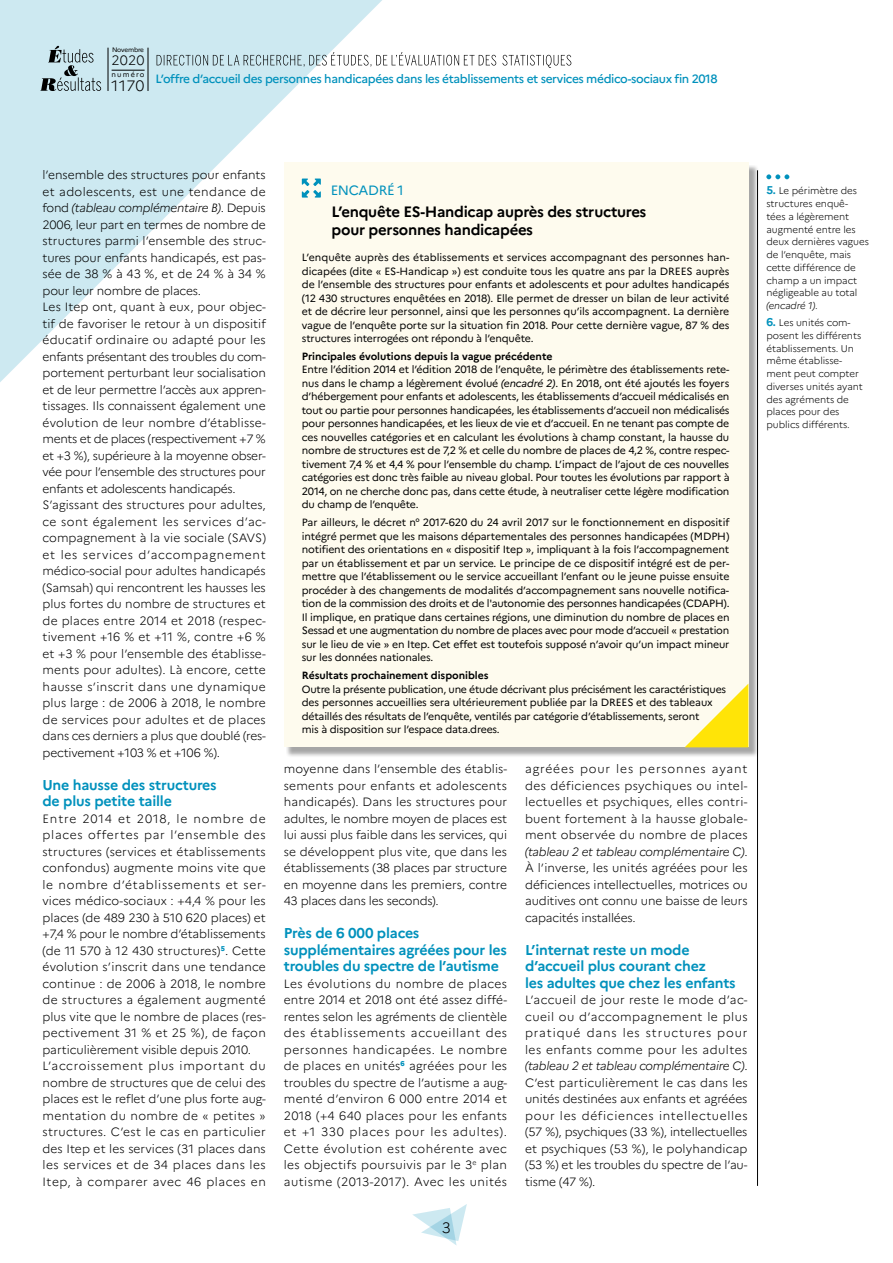
<style>
.page{position:relative;width:893px;height:1263px;background:#fff}
.page>*{position:absolute;margin:0;border:0;box-sizing:border-box;transform-origin:0 0}
.t1{font:700 15px/18px "Marianne";letter-spacing:-.02em;color:#000}
.t2{font:300 15px "Marianne";color:#000}
.t3{font:700 14.25px/16.5px "Marianne";letter-spacing:-.015em;color:#0091bc}
.t4{font:13.5px "Marianne";letter-spacing:-.025em;color:#0091bc}
.t5{font:300 13.5px "Marianne";color:#000}
.t6{font:300 12px/16.5px "Marianne";letter-spacing:.005em;color:#000;text-align:justify}
.t7{font:500 12px "Marianne";letter-spacing:-.03em;color:#0091bc}
.t8{font:10.5px/13.5px "Marianne";letter-spacing:-.02em;color:#000;text-align:justify}
.t9{font:700 10.5px "Marianne";letter-spacing:-.005em;color:#000}
.t10{font:300 9.75px/12.8px "Marianne";letter-spacing:-.005em;color:#000}
.t11{font:7.2px "Marianne";letter-spacing:.16em;color:#000}
.t12{font:6.45px "Marianne";letter-spacing:-.035em;color:#000}
.s1{font-style:italic}
.s2{font-weight:700;font-size:11.25px;color:#0091bc}
</style>
<div class="page">
<svg style="left:0;top:0;width:404px;height:382px;fill:#cde9f1"></svg>
<hr style="left:108px;top:48px;width:1px;height:43px;background:#000">
<hr style="left:148px;top:48px;width:1px;height:43px;background:#000">
<svg style="left:157px;top:52px;width:414px;height:16px"></svg>
<svg style="left:40px;top:46px;width:61px;height:45px;background:#a6bcc3"></svg>
<svg style="left:412px;top:1204px;width:55px;height:41px"></svg>
<hr style="left:757px;top:170px;width:1px;height:1016px;background:#000">
<hr style="left:112px;top:70px;width:33px;height:1px;background:#000">
<svg style="left:766px;top:174px;width:23px;height:5px"></svg>
<div style="left:286px;top:165px;width:472px;height:592px;background:#000;opacity:.35"></div>
<div style="left:284px;top:163px;width:464px;height:584px;background:#fefbee"></div>
<svg style="left:302px;top:179px;width:19px;height:19px"></svg>
<svg style="left:685px;top:684px;width:63px;height:63px"></svg>
<p class="t12" style="left:112px;top:46px;width:33px">Novembre</p>
<p class="t5" style="left:112px;top:52px;width:34px">2020</p>
<p class="t11" style="left:112px;top:70px;width:34px">numéro</p>
<p class="t2" style="left:112px;top:76px;width:34px">1170</p>
<p class="t7" style="left:156px;top:71px;width:563px">L’offre d’accueil des personnes handicapées dans les établissements et services médico-sociaux fin 2018</p>
<p class="t6" style="left:43px;top:167px;width:225px;text-align:left">l’ensemble des structures pour enfants et adolescents, est une tendance de fond <span class="s1">(tableau complémentaire B)</span>. Depuis 2006, leur part en termes de nombre de structures parmi l’ensemble des struc&shy;tures pour enfants handicapés, est pas&shy;sée de 38 % à 43 %, et de 24 % à 34 % pour leur nombre de places.<br>Les Itep ont, quant à eux, pour objec&shy;tif de favoriser le retour à un dispositif éducatif ordinaire ou adapté pour les enfants présentant des troubles du com&shy;portement perturbant leur socialisation et de leur permettre l’accès aux appren&shy;tissages. Ils connaissent également une évolution de leur nombre d’établisse&shy;ments et de places (respectivement +7 % et +3 %), supérieure à la moyenne obser&shy;vée pour l’ensemble des structures pour enfants et adolescents handicapés.<br>S’agissant des structures pour adultes, ce sont également les services d’ac&shy;compagnement à la vie sociale (SAVS) et les services d’accompagnement médico-social pour adultes handicapés (Samsah) qui rencontrent les hausses les plus fortes du nombre de structures et de places entre 2014 et 2018 (respec&shy;tivement +16 % et +11 %, contre +6 % et +3 % pour l’ensemble des établisse&shy;ments pour adultes). Là encore, cette hausse s’inscrit dans une dynamique plus large : de 2006 à 2018, le nombre de services pour adultes et de places dans ces derniers a plus que doublé (res&shy;pectivement +103 % et +106 %).</p>
<p class="t3" style="left:43px;top:776px;width:176px">Une hausse des structures de plus petite taille</p>
<p class="t6" style="left:43px;top:810px;width:225px;text-align:left">Entre 2014 et 2018, le nombre de places offertes par l’ensemble des structures (services et établissements confondus) augmente moins vite que le nombre d’établissements et ser&shy;vices médico-sociaux : +4,4 % pour les places (de 489 230 à 510 620 places) et +7,4 % pour le nombre d’établissements (de 11 570 à 12 430 structures)<sup>5</sup>. Cette évolution s’inscrit dans une tendance continue : de 2006 à 2018, le nombre de structures a également augmenté plus vite que le nombre de places (res&shy;pectivement 31 % et 25 %), de façon particulièrement visible depuis 2010.<br>L’accroissement plus important du nombre de structures que de celui des places est le reflet d’une plus forte aug&shy;mentation du nombre de « petites » structures. C’est le cas en particulier des Itep et les services (31 places dans les services et de 34 places dans les Itep, à comparer avec 46 places en</p>
<p class="t4" style="left:331px;top:182px;width:75px">ENCADRÉ 1</p>
<p class="t1" style="left:332px;top:202px;width:316px">L’enquête ES-Handicap auprès des structures pour personnes handicapées</p>
<p class="t8" style="left:302px;top:251px;width:429px">L’enquête auprès des établissements et services accompagnant des personnes han&shy;dicapées (dite « ES-Handicap ») est conduite tous les quatre ans par la DREES auprès de l’ensemble des structures pour enfants et adolescents et pour adultes handicapés (12 430 structures enquêtées en 2018). Elle permet de dresser un bilan de leur activité et de décrire leur personnel, ainsi que les personnes qu’ils accompagnent. La dernière vague de l’enquête porte sur la situation fin 2018. Pour cette dernière vague, 87 % des structures interrogées ont répondu à l’enquête.</p>
<p class="t9" style="left:302px;top:350px;width:252px">Principales évolutions depuis la vague précédente</p>
<p class="t8" style="left:302px;top:363px;width:429px">Entre l’édition 2014 et l’édition 2018 de l’enquête, le périmètre des établissements rete&shy;nus dans le champ a légèrement évolué <span class="s1">(encadré 2)</span>. En 2018, ont été ajoutés les foyers d’hébergement pour enfants et adolescents, les établissements d’accueil médicalisés en tout ou partie pour personnes handicapées, les établissements d’accueil non médicalisés pour personnes handicapées, et les lieux de vie et d’accueil. En ne tenant pas compte de ces nouvelles catégories et en calculant les évolutions à champ constant, la hausse du nombre de structures est de 7,2 % et celle du nombre de places de 4,2 %, contre respec&shy;tivement 7,4 % et 4,4 % pour l’ensemble du champ. L’impact de l’ajout de ces nouvelles catégories est donc très faible au niveau global. Pour toutes les évolutions par rapport à 2014, on ne cherche donc pas, dans cette étude, à neutraliser cette légère modification du champ de l’enquête.</p>
<p class="t8" style="left:302px;top:516px;width:429px">Par ailleurs, le décret n° 2017-620 du 24 avril 2017 sur le fonctionnement en dispositif intégré permet que les maisons départementales des personnes handicapées (MDPH) notifient des orientations en « dispositif Itep », impliquant à la fois l’accompagnement par un établissement et par un service. Le principe de ce dispositif intégré est de per&shy;mettre que l’établissement ou le service accueillant l’enfant ou le jeune puisse ensuite procéder à des changements de modalités d’accompagnement sans nouvelle notifica&shy;tion de la commission des droits et de l'autonomie des personnes handicapées (CDAPH).<br>Il implique, en pratique dans certaines régions, une diminution du nombre de places en Sessad et une augmentation du nombre de places avec pour mode d’accueil « prestation sur le lieu de vie » en Itep. Cet effet est toutefois supposé n’avoir qu’un impact mineur sur les données nationales.</p>
<p class="t9" style="left:302px;top:669px;width:188px">Résultats prochainement disponibles</p>
<p class="t8" style="left:302px;top:682px;width:426px;text-align:left">Outre la présente publication, une étude décrivant plus précisément les caractéristiques des personnes accueillies sera ultérieurement publiée par la DREES et des tableaux détaillés des résultats de l’enquête, ventilés par catégorie d’établissements, seront<br>mis à disposition sur l’espace data.drees.</p>
<p class="t6" style="left:284px;top:761px;width:225px">moyenne dans l’ensemble des établis&shy;sements pour enfants et adolescents handicapés). Dans les structures pour adultes, le nombre moyen de places est lui aussi plus faible dans les services, qui se développent plus vite, que dans les établissements (38 places par structure en moyenne dans les premiers, contre 43 places dans les seconds).</p>
<p class="t3" style="left:284px;top:925px;width:225px">Près de 6 000 places supplémentaires agréées pour les troubles du spectre de l’autisme</p>
<p class="t6" style="left:284px;top:975px;width:225px">Les évolutions du nombre de places entre 2014 et 2018 ont été assez diffé&shy;rentes selon les agréments de clientèle des établissements accueillant des personnes handicapées. Le nombre de places en unités<sup>6</sup> agréées pour les troubles du spectre de l’autisme a aug&shy;menté d’environ 6 000 entre 2014 et 2018 (+4 640 places pour les enfants et +1 330 places pour les adultes).<br>Cette évolution est cohérente avec les objectifs poursuivis par le 3<sup>e</sup> plan autisme (2013-2017). Avec les unités</p>
<p class="t2" style="left:442px;top:1218px;width:10px">3</p>
<p class="t6" style="left:525px;top:761px;width:224px">agréées pour les personnes ayant des déficiences psychiques ou intel&shy;lectuelles et psychiques, elles contri&shy;buent fortement à la hausse globale&shy;ment observée du nombre de places <span class="s1">(tableau 2 et tableau complémentaire C)</span>.<br>À l’inverse, les unités agréées pour les déficiences intellectuelles, motrices ou auditives ont connu une baisse de leurs capacités installées.</p>
<p class="t3" style="left:525px;top:941px;width:212px">L’internat reste un mode d’accueil plus courant chez<br>les adultes que chez les enfants</p>
<p class="t6" style="left:525px;top:992px;width:224px">L’accueil de jour reste le mode d’ac&shy;cueil ou d’accompagnement le plus pratiqué dans les structures pour les enfants comme pour les adultes <span class="s1">(tableau 2 et tableau complémentaire C)</span>.<br>C’est particulièrement le cas dans les unités destinées aux enfants et agréées pour les déficiences intellectuelles (57 %), psychiques (33 %), intellectuelles et psychiques (53 %), le polyhandicap (53 %) et les troubles du spectre de l’au&shy;tisme (47 %).</p>
<p class="t10" style="left:766px;top:185px;width:104px"><span class="s2">5.</span> Le périmètre des structures enquê&shy;tées a légèrement augmenté entre les deux dernières vagues de l’enquête, mais cette différence de champ a un impact négligeable au total <span class="s1">(encadré 1)</span>.</p>
<p class="t10" style="left:766px;top:316px;width:98px"><span class="s2">6.</span> Les unités com&shy;posent les différents établissements. Un même établisse&shy;ment peut compter diverses unités ayant des agréments de places pour des publics différents.</p>
</div>
